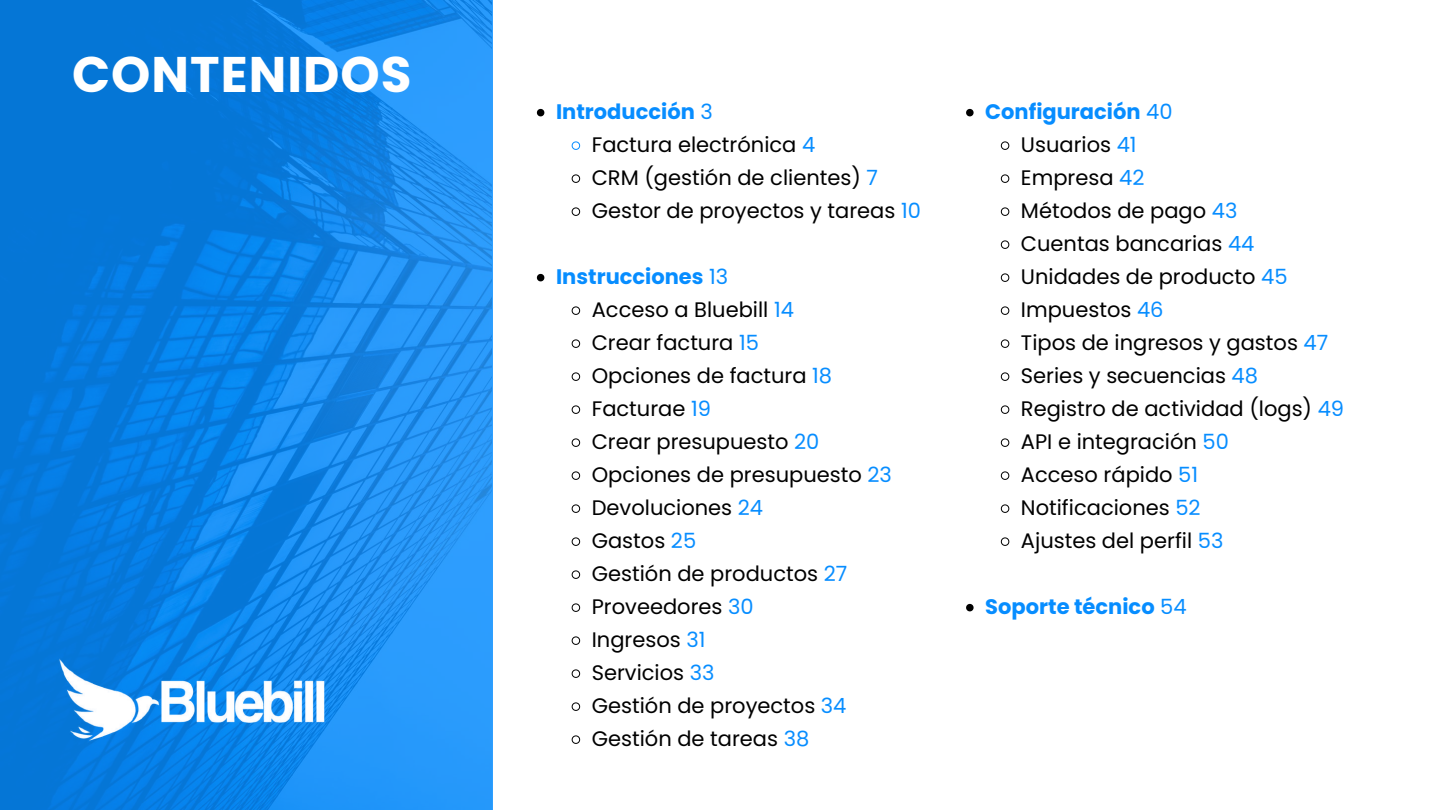
<style>
.page{position:relative;width:1440px;height:810px;background:#fff}
.page>*{position:absolute;margin:0;border:0;box-sizing:border-box;transform-origin:0 0}
.t1{font:700 50px "Poppins";letter-spacing:.02em;color:#fff}
.t2{font:21px/33px "Poppins";color:#000}
.t3{font:700 21px "Poppins";color:#078dff}
.s1{font-weight:700;color:#078dff}
.s2{color:#078dff}
.s3{font-weight:400}
</style>
<div class="page">
<svg style="left:0;top:0;width:492px;height:810px;background:#1184e6"></svg>
<img style="left:54px;top:650px;width:275px;height:102px">
<svg style="left:537px;top:109px;width:7px;height:7px"></svg>
<svg style="left:571px;top:141px;width:10px;height:9px"></svg>
<svg style="left:571px;top:174px;width:10px;height:9px"></svg>
<svg style="left:571px;top:207px;width:10px;height:9px"></svg>
<svg style="left:537px;top:274px;width:7px;height:7px"></svg>
<svg style="left:571px;top:306px;width:10px;height:9px"></svg>
<svg style="left:571px;top:339px;width:10px;height:9px"></svg>
<svg style="left:571px;top:372px;width:10px;height:9px"></svg>
<svg style="left:571px;top:405px;width:10px;height:9px"></svg>
<svg style="left:571px;top:438px;width:10px;height:9px"></svg>
<svg style="left:571px;top:471px;width:10px;height:9px"></svg>
<svg style="left:571px;top:504px;width:10px;height:9px"></svg>
<svg style="left:571px;top:537px;width:10px;height:9px"></svg>
<svg style="left:571px;top:570px;width:10px;height:9px"></svg>
<svg style="left:571px;top:603px;width:10px;height:9px"></svg>
<svg style="left:571px;top:636px;width:10px;height:9px"></svg>
<svg style="left:571px;top:669px;width:10px;height:9px"></svg>
<svg style="left:571px;top:702px;width:10px;height:9px"></svg>
<svg style="left:571px;top:735px;width:10px;height:9px"></svg>
<svg style="left:966px;top:109px;width:8px;height:7px"></svg>
<svg style="left:1000px;top:141px;width:10px;height:9px"></svg>
<svg style="left:1000px;top:174px;width:10px;height:9px"></svg>
<svg style="left:1000px;top:207px;width:10px;height:9px"></svg>
<svg style="left:1000px;top:240px;width:10px;height:9px"></svg>
<svg style="left:1000px;top:273px;width:10px;height:9px"></svg>
<svg style="left:1000px;top:306px;width:10px;height:9px"></svg>
<svg style="left:1000px;top:339px;width:10px;height:9px"></svg>
<svg style="left:1000px;top:372px;width:10px;height:9px"></svg>
<svg style="left:1000px;top:405px;width:10px;height:9px"></svg>
<svg style="left:1000px;top:438px;width:10px;height:9px"></svg>
<svg style="left:1000px;top:471px;width:10px;height:9px"></svg>
<svg style="left:1000px;top:504px;width:10px;height:9px"></svg>
<svg style="left:1000px;top:537px;width:10px;height:9px"></svg>
<svg style="left:966px;top:604px;width:8px;height:7px"></svg>
<h1 class="t1" style="left:72px;top:40px;width:341px">CONTENIDOS</h1>
<p class="t2" style="left:592px;top:96px;width:331px;text-indent:-36px"><span class="s1">Introducción</span> <span class="s2">3<br></span>Factura electrónica <span class="s2">4<br></span>CRM (gestión de clientes) <span class="s2">7<br></span>Gestor de proyectos y tareas <span class="s2">10</span></p>
<p class="t2" style="left:592px;top:261px;width:302px;text-indent:-36px"><span class="s1">Instrucciones</span> <span class="s2">13<br></span>Acceso a Bluebill <span class="s2">14<br></span>Crear factura <span class="s2">15<br></span>Opciones de factura <span class="s2">18<br></span>Facturae <span class="s2">19<br></span>Crear presupuesto <span class="s2">20<br></span>Opciones de presupuesto <span class="s2">23<br></span>Devoluciones <span class="s2">24<br></span>Gastos <span class="s2">25<br></span>Gestión de productos <span class="s2">27<br></span>Proveedores <span class="s2">30<br></span>Ingresos <span class="s2">31<br></span>Servicios <span class="s2">33<br></span>Gestión de proyectos <span class="s2">34<br></span>Gestión de tareas <span class="s2">38</span></p>
<p class="t2" style="left:1021px;top:96px;width:325px;text-indent:-36px"><span class="s1">Configuración</span> <span class="s2">40<br></span>Usuarios <span class="s2">41<br></span>Empresa <span class="s2">42<br></span>Métodos de pago <span class="s2">43<br></span>Cuentas bancarias <span class="s2">44<br></span>Unidades de producto <span class="s2">45<br></span>Impuestos <span class="s2">46<br></span>Tipos de ingresos y gastos <span class="s2">47<br></span>Series y secuencias <span class="s2">48<br></span>Registro de actividad (logs) <span class="s2">49<br></span>API e integración <span class="s2">50<br></span>Acceso rápido <span class="s2">51<br></span>Notificaciones <span class="s2">52<br></span>Ajustes del perfil <span class="s2">53</span></p>
<p class="t3" style="left:985px;top:592px;width:203px">Soporte técnico <span class="s3">54</span></p>
</div>
